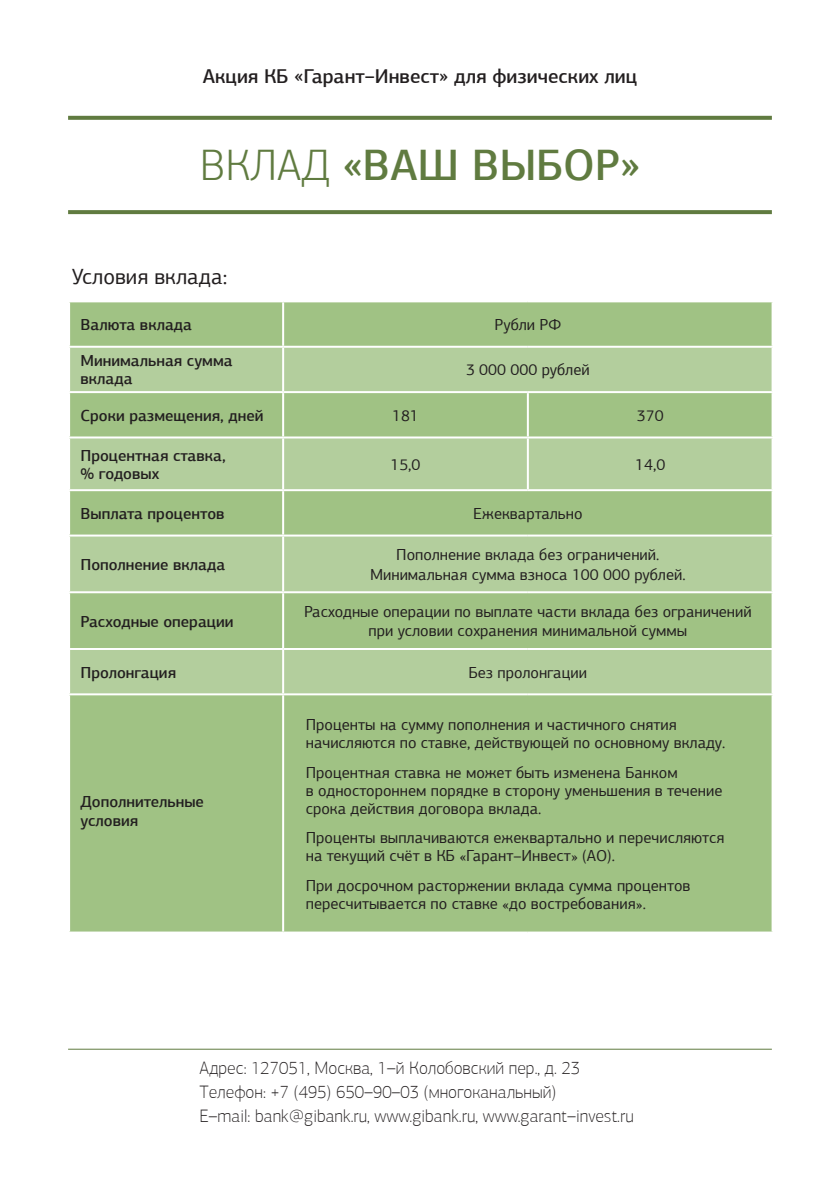
<style>
.page{position:relative;width:840px;height:1191px;background:#fff}
.page>*{position:absolute;margin:0;border:0;box-sizing:border-box;transform-origin:0 0}
.t1{font:500 44px "PF Agora Sans Pro";color:#607b40}
.t2{font:22px "PF Agora Sans Pro";color:#231f20}
.t3{font:500 20px "PF Agora Sans Pro";color:#231f20}
.t4{font:100 18px/24px "PF Agora Sans Pro";color:#231f20}
.t5{font:16px/18px "PF Agora Sans Pro";color:#231f20}
.t6{font:500 16px/18px "PF Agora Sans Pro";color:#231f20}
.s1{font-weight:300}
</style>
<div class="page">
<svg style="left:68px;top:116px;width:703px;height:4px;fill:#607b40"></svg>
<svg style="left:68px;top:210px;width:703px;height:4px;fill:#607b40"></svg>
<div style="left:70px;top:302px;width:701px;height:629px;background:#a0c284"></div>
<div style="left:70px;top:348px;width:701px;height:43px;background:#b3ce9d"></div>
<div style="left:70px;top:393px;width:701px;height:43px;background:#a0c284"></div>
<svg style="left:70px;top:438px;width:701px;height:255px;fill:#b3ce9d"></svg>
<hr style="left:282px;top:348px;width:2px;height:43px;background:#fff">
<hr style="left:68px;top:391px;width:215px;height:2px;background:#fff">
<hr style="left:283px;top:391px;width:244px;height:2px;background:#fff">
<hr style="left:282px;top:393px;width:2px;height:43px;background:#fff">
<hr style="left:527px;top:391px;width:246px;height:2px;background:#fff">
<hr style="left:526px;top:393px;width:2px;height:43px;background:#fff">
<hr style="left:68px;top:436px;width:215px;height:2px;background:#fff">
<hr style="left:283px;top:436px;width:244px;height:2px;background:#fff">
<hr style="left:282px;top:438px;width:2px;height:51px;background:#fff">
<hr style="left:527px;top:436px;width:246px;height:2px;background:#fff">
<hr style="left:526px;top:438px;width:2px;height:51px;background:#fff">
<hr style="left:68px;top:489px;width:215px;height:2px;background:#fff">
<hr style="left:283px;top:489px;width:244px;height:2px;background:#fff">
<hr style="left:282px;top:491px;width:2px;height:43px;background:#fff">
<hr style="left:527px;top:489px;width:246px;height:2px;background:#fff">
<hr style="left:68px;top:534px;width:215px;height:2px;background:#fff">
<hr style="left:283px;top:534px;width:244px;height:2px;background:#fff">
<hr style="left:282px;top:536px;width:2px;height:55px;background:#fff">
<hr style="left:527px;top:534px;width:246px;height:2px;background:#fff">
<hr style="left:68px;top:591px;width:215px;height:2px;background:#fff">
<hr style="left:283px;top:591px;width:244px;height:2px;background:#fff">
<hr style="left:282px;top:593px;width:2px;height:55px;background:#fff">
<hr style="left:527px;top:591px;width:246px;height:2px;background:#fff">
<hr style="left:68px;top:648px;width:215px;height:2px;background:#fff">
<hr style="left:283px;top:648px;width:244px;height:2px;background:#fff">
<hr style="left:282px;top:650px;width:2px;height:43px;background:#fff">
<hr style="left:527px;top:648px;width:246px;height:2px;background:#fff">
<hr style="left:68px;top:693px;width:215px;height:2px;background:#fff">
<hr style="left:283px;top:693px;width:244px;height:2px;background:#fff">
<hr style="left:282px;top:695px;width:2px;height:236px;background:#fff">
<hr style="left:527px;top:693px;width:246px;height:2px;background:#fff">
<hr style="left:282px;top:302px;width:2px;height:44px;background:#fff">
<hr style="left:68px;top:346px;width:215px;height:2px;background:#fff">
<hr style="left:283px;top:346px;width:244px;height:2px;background:#fff">
<hr style="left:527px;top:346px;width:246px;height:2px;background:#fff">
<hr style="left:68px;top:1048px;width:703px;height:1px;background:#607b40">
<p class="t3" style="left:203px;top:64px;width:435px">Акция КБ «Гарант–Инвест» для физических лиц</p>
<p class="t1" style="left:199px;top:138px;width:442px"><span class="s1">ВКЛАД</span> «ВАШ ВЫБОР»</p>
<p class="t2" style="left:72px;top:263px;width:157px">Условия вклада:</p>
<p class="t6" style="left:80px;top:315px;width:113px">Валюта вклада</p>
<p class="t5" style="left:494px;top:316px;width:68px">Рубли РФ</p>
<p class="t6" style="left:80px;top:352px;width:154px">Минимальная сумма вклада</p>
<p class="t5" style="left:466px;top:361px;width:125px">3 000 000 рублей</p>
<p class="t6" style="left:80px;top:406px;width:184px">Сроки размещения, дней</p>
<p class="t5" style="left:392px;top:406px;width:28px">181</p>
<p class="t5" style="left:636px;top:406px;width:28px">370</p>
<p class="t6" style="left:80px;top:446px;width:147px">Процентная ставка, % годовых</p>
<p class="t5" style="left:390px;top:455px;width:32px">15,0</p>
<p class="t5" style="left:634px;top:455px;width:32px">14,0</p>
<p class="t6" style="left:80px;top:504px;width:145px">Выплата процентов</p>
<p class="t5" style="left:473px;top:504px;width:111px">Ежеквартально</p>
<p class="t6" style="left:80px;top:555px;width:146px">Пополнение вклада</p>
<p class="t5" style="left:370px;top:545px;width:317px;line-height:19.2px;text-align:center">Пополнение вклада без ограничений.<br>Минимальная сумма взноса 100 000 рублей.</p>
<p class="t6" style="left:80px;top:612px;width:154px">Расходные операции</p>
<p class="t5" style="left:304px;top:602px;width:449px;line-height:19.2px;text-align:center">Расходные операции по выплате части вклада без ограничений при условии сохранения минимальной суммы</p>
<p class="t6" style="left:80px;top:663px;width:97px">Пролонгация</p>
<p class="t5" style="left:468px;top:663px;width:120px">Без пролонгации</p>
<p class="t6" style="left:80px;top:792px;width:125px">Дополнительные</p>
<p class="t6" style="left:80px;top:811px;width:59px">условия</p>
<p class="t5" style="left:306px;top:716px;width:421px">Проценты на сумму пополнения и частичного снятия начисляются по ставке, действующей по основному вкладу.</p>
<p class="t5" style="left:306px;top:763px;width:418px">Процентная ставка не может быть изменена Банком<br>в одностороннем порядке в сторону уменьшения в течение срока действия договора вклада.</p>
<p class="t5" style="left:306px;top:828px;width:420px">Проценты выплачиваются ежеквартально и перечисляются на текущий счёт в КБ «Гарант–Инвест» (АО).</p>
<p class="t5" style="left:306px;top:876px;width:386px">При досрочном расторжении вклада сумма процентов пересчитывается по ставке «до востребования».</p>
<p class="t4" style="left:199px;top:1055px;width:382px">Адрес: 127051, Москва, 1–й Колобовский пер., д. 23</p>
<p class="t4" style="left:199px;top:1079px;width:436px">Телефон: +7 (495) 650–90–03 (многоканальный)<br>E–mail: bank@gibank.ru, www.gibank.ru, www.garant–invest.ru</p>
</div>
